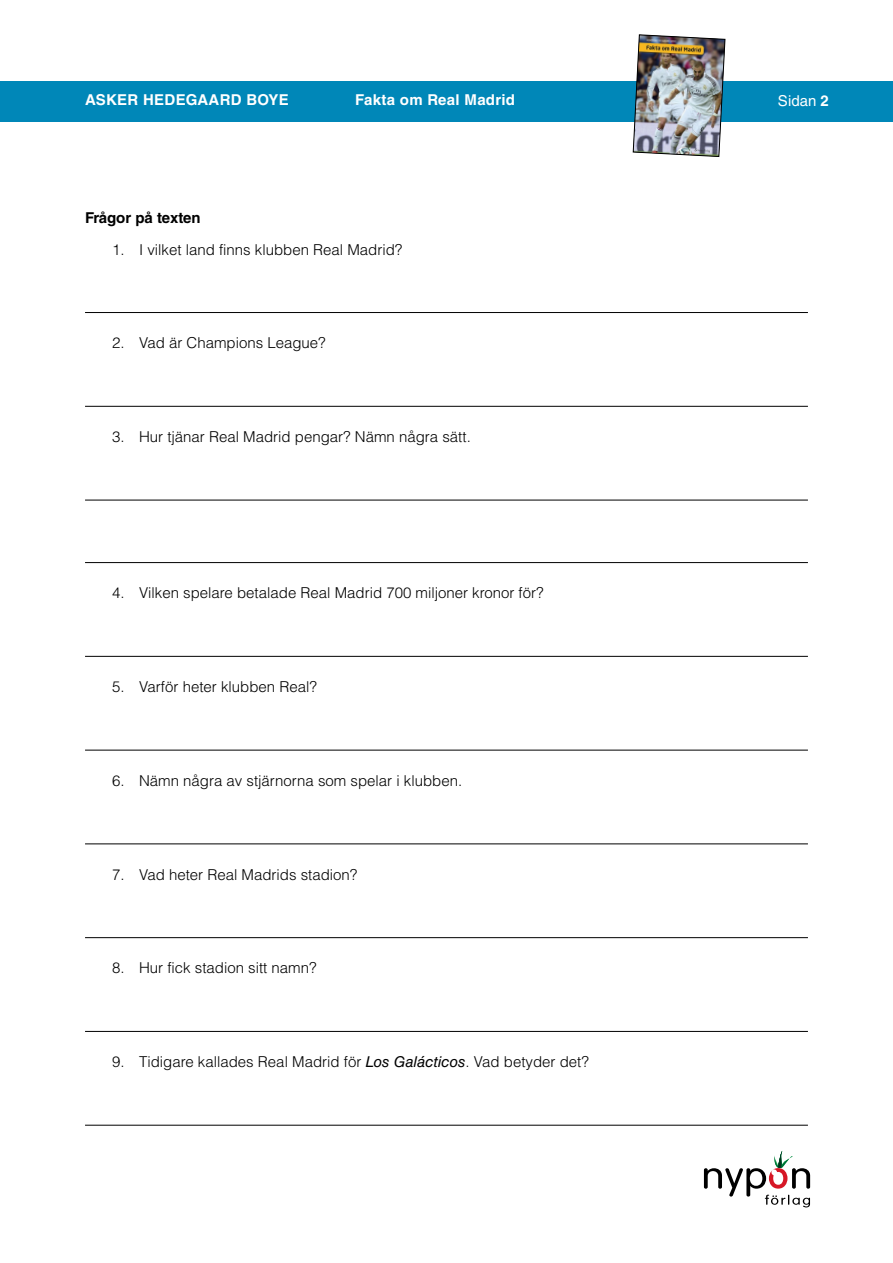
<style>
.page{position:relative;width:893px;height:1263px;background:#fff}
.page>*{position:absolute;margin:0;border:0;box-sizing:border-box;transform-origin:0 0}
.t1{font:300 15px "Helvetica LT Std";color:#000}
.t2{font:700 15px "Helvetica LT Std";letter-spacing:.02em;color:#fff}
.t3{font:700 15px "Helvetica LT Std";letter-spacing:-.01em;color:#000}
.t4{font:15px "Helvetica LT Std";color:#fff}
.s1{font-weight:700}
.s2{font-weight:400;font-style:italic}
</style>
<div class="page">
<div style="left:0;top:81px;width:893px;height:40px;background:#0087b8"></div>
<svg style="left:704px;top:1151px;width:106px;height:56px"></svg>
<img style="left:633px;top:34px;width:92px;height:123px">
<hr style="left:85px;top:312px;width:723px;height:1px;background:#000">
<hr style="left:85px;top:406px;width:723px;height:1px;background:#000">
<hr style="left:85px;top:500px;width:723px;height:1px;background:#000">
<hr style="left:85px;top:562px;width:723px;height:1px;background:#000">
<hr style="left:85px;top:656px;width:723px;height:1px;background:#000">
<hr style="left:85px;top:750px;width:723px;height:1px;background:#000">
<hr style="left:85px;top:843px;width:723px;height:1px;background:#000">
<hr style="left:85px;top:937px;width:723px;height:1px;background:#000">
<hr style="left:85px;top:1031px;width:723px;height:1px;background:#000">
<hr style="left:85px;top:1125px;width:723px;height:1px;background:#000">
<p class="t2" style="left:85px;top:90px;width:205px">ASKER HEDEGAARD BOYE</p>
<p class="t2" style="left:355px;top:90px;width:161px">Fakta om Real Madrid</p>
<p class="t4" style="left:778px;top:92px;width:52px">Sidan <span class="s1">2</span></p>
<p class="t3" style="left:85px;top:209px;width:117px">Frågor på texten</p>
<p class="t1" style="left:112px;top:240px;width:292px">1. I vilket land finns klubben Real Madrid?</p>
<p class="t1" style="left:112px;top:334px;width:215px">2. Vad är Champions League?</p>
<p class="t1" style="left:112px;top:427px;width:360px">3. Hur tjänar Real Madrid pengar? Nämn några sätt.</p>
<p class="t1" style="left:112px;top:584px;width:433px">4. Vilken spelare betalade Real Madrid 700 miljoner kronor för?</p>
<p class="t1" style="left:112px;top:677px;width:206px">5. Varför heter klubben Real?</p>
<p class="t1" style="left:112px;top:771px;width:352px">6. Nämn några av stjärnorna som spelar i klubben.</p>
<p class="t1" style="left:112px;top:865px;width:247px">7. Vad heter Real Madrids stadion?</p>
<p class="t1" style="left:112px;top:959px;width:206px">8. Hur fick stadion sitt namn?</p>
<p class="t1" style="left:112px;top:1052px;width:478px">9. Tidigare kallades Real Madrid för <span class="s2">Los Galácticos</span>. Vad betyder det?</p>
</div>
